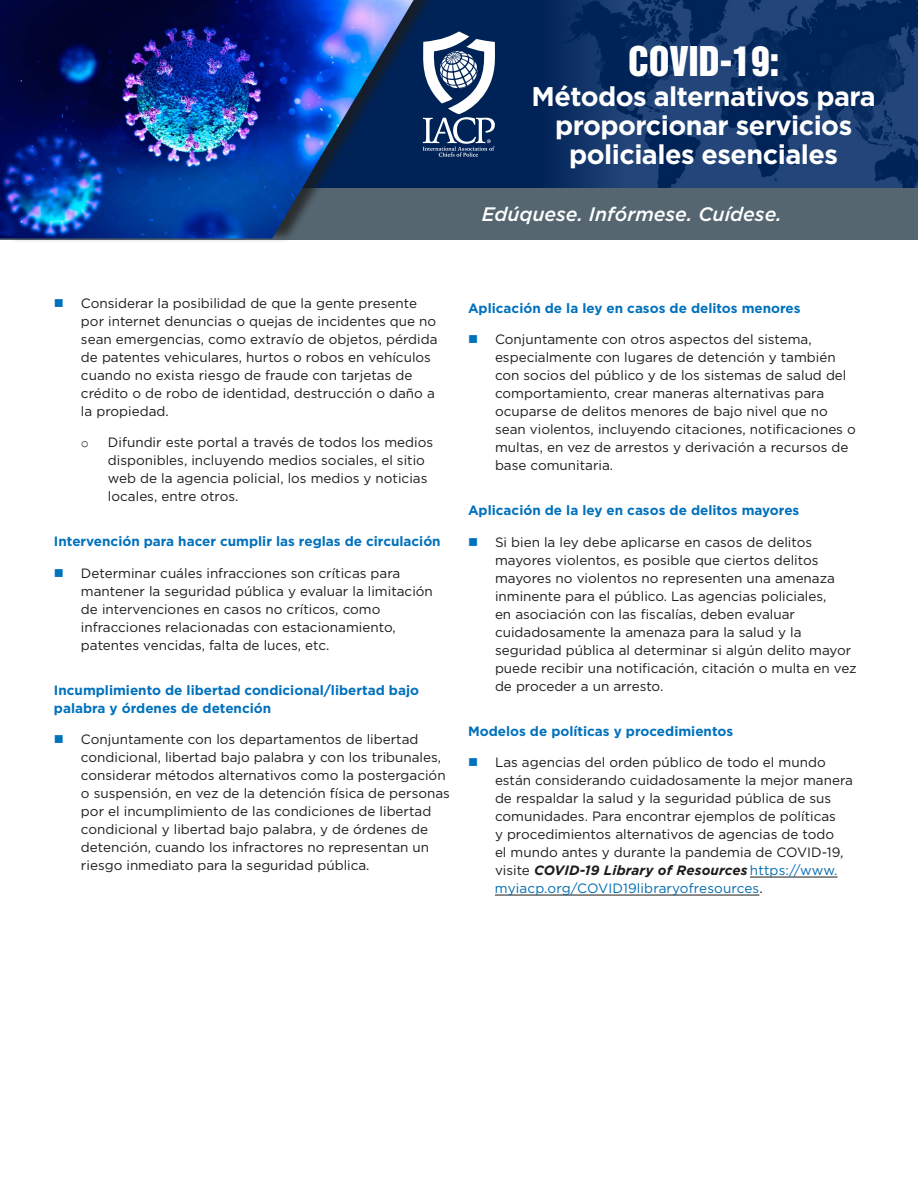
<style>
.page{position:relative;width:918px;height:1188px;background:#fff}
.page>*{position:absolute;margin:0;border:0;box-sizing:border-box;transform-origin:0 0}
.t1{font:37.5px "Helvetica Inserat LT Std";color:#fff}
.t2{font:700 27px/29.1px "Gotham";letter-spacing:-.02em;color:#fff;text-align:center}
.t3{font:italic 500 19.5px "Gotham";color:#fff}
.t4{font:13.5px/18px "Gotham";color:#1d1c1a}
.t5{font:700 13.5px/18px "Gotham";color:#0071bd}
.t6{font:13.5px "Courier New";color:#1d1c1a}
.s1{color:#0071bd}
.s2{font-weight:700;font-style:italic}
.s3{color:#006cb0}
</style>
<div class="page">
<div style="left:0;top:0;width:918px;height:239px;background:#002357"></div>
<img style="left:567px;top:0;width:351px;height:188px">
<div style="left:0;top:188px;width:918px;height:51px;background:#556671"></div>
<div style="left:6px;top:0;width:429px;height:243px;background:#1d1c1a;opacity:.75"></div>
<img style="left:0;top:0;width:414px;height:238px">
<svg style="left:422px;top:32px;width:73px;height:125px"></svg>
<hr style="left:750px;top:877px;width:88px;height:1px;background:#1d1c1a">
<hr style="left:495px;top:895px;width:264px;height:1px;background:#1d1c1a">
<h1 class="t1" style="left:628px;top:39px;width:153px">COVID-19:</h1>
<h2 class="t2" style="left:532px;top:81px;width:346px">Métodos alternativos para proporcionar servicios policiales esenciales</h2>
<h3 class="t3" style="left:482px;top:201px;width:302px">Edúquese. Infórmese. Cuídese.</h3>
<p class="t4" style="left:81px;top:294px;width:358px;text-indent:-27px"><span class="s1">■</span> Considerar la posibilidad de que la gente presente por internet denuncias o quejas de incidentes que no sean emergencias, como extravío de objetos, pérdida de patentes vehiculares, hurtos o robos en vehículos cuando no exista riesgo de fraude con tarjetas de crédito o de robo de identidad, destrucción o daño a la propiedad.</p>
<p class="t6" style="left:81px;top:435px;width:10px">o</p>
<p class="t4" style="left:108px;top:433px;width:327px">Difundir este portal a través de todos los medios disponibles, incluyendo medios sociales, el sitio web de la agencia policial, los medios y noticias locales, entre otros.</p>
<p class="t5" style="left:54px;top:532px;width:388px">Intervención para hacer cumplir las reglas de circulación</p>
<p class="t4" style="left:81px;top:564px;width:353px;text-indent:-27px"><span class="s1">■</span> Determinar cuáles infracciones son críticas para mantener la seguridad pública y evaluar la limitación de intervenciones en casos no críticos, como infracciones relacionadas con estacionamiento, patentes vencidas, falta de luces, etc.</p>
<p class="t5" style="left:54px;top:681px;width:367px">Incumplimiento de libertad condicional/libertad bajo palabra y órdenes de detención</p>
<p class="t4" style="left:81px;top:730px;width:371px;text-indent:-27px"><span class="s1">■</span> Conjuntamente con los departamentos de libertad condicional, libertad bajo palabra y con los tribunales, considerar métodos alternativos como la postergación o suspensión, en vez de la detención física de personas por el incumplimiento de las condiciones de libertad condicional y libertad bajo palabra, y de órdenes de detención, cuando los infractores no representan un riesgo inmediato para la seguridad pública.</p>
<p class="t5" style="left:468px;top:299px;width:334px">Aplicación de la ley en casos de delitos menores</p>
<p class="t4" style="left:495px;top:330px;width:362px;text-indent:-27px"><span class="s1">■</span> Conjuntamente con otros aspectos del sistema, especialmente con lugares de detención y también con socios del público y de los sistemas de salud del comportamiento, crear maneras alternativas para ocuparse de delitos menores de bajo nivel que no sean violentos, incluyendo citaciones, notificaciones o multas, en vez de arrestos y derivación a recursos de base comunitaria.</p>
<p class="t5" style="left:468px;top:501px;width:333px">Aplicación de la ley en casos de delitos mayores</p>
<p class="t4" style="left:495px;top:533px;width:363px;text-indent:-27px"><span class="s1">■</span> Si bien la ley debe aplicarse en casos de delitos mayores violentos, es posible que ciertos delitos mayores no violentos no representen una amenaza inminente para el público. Las agencias policiales,<br>en asociación con las fiscalías, deben evaluar cuidadosamente la amenaza para la salud y la seguridad pública al determinar si algún delito mayor puede recibir una notificación, citación o multa en vez de proceder a un arresto.</p>
<p class="t5" style="left:468px;top:722px;width:267px">Modelos de políticas y procedimientos</p>
<p class="t4" style="left:495px;top:753px;width:359px;text-indent:-27px"><span class="s1">■</span> Las agencias del orden público de todo el mundo están considerando cuidadosamente la mejor manera de respaldar la salud y la seguridad pública de sus comunidades. Para encontrar ejemplos de políticas<br>y procedimientos alternativos de agencias de todo<br>el mundo antes y durante la pandemia de COVID-19, visite <span class="s2">COVID-19 Library of Resources</span> <span class="s3">https://www. myiacp.org/COVID19libraryofresources</span>.</p>
</div>
